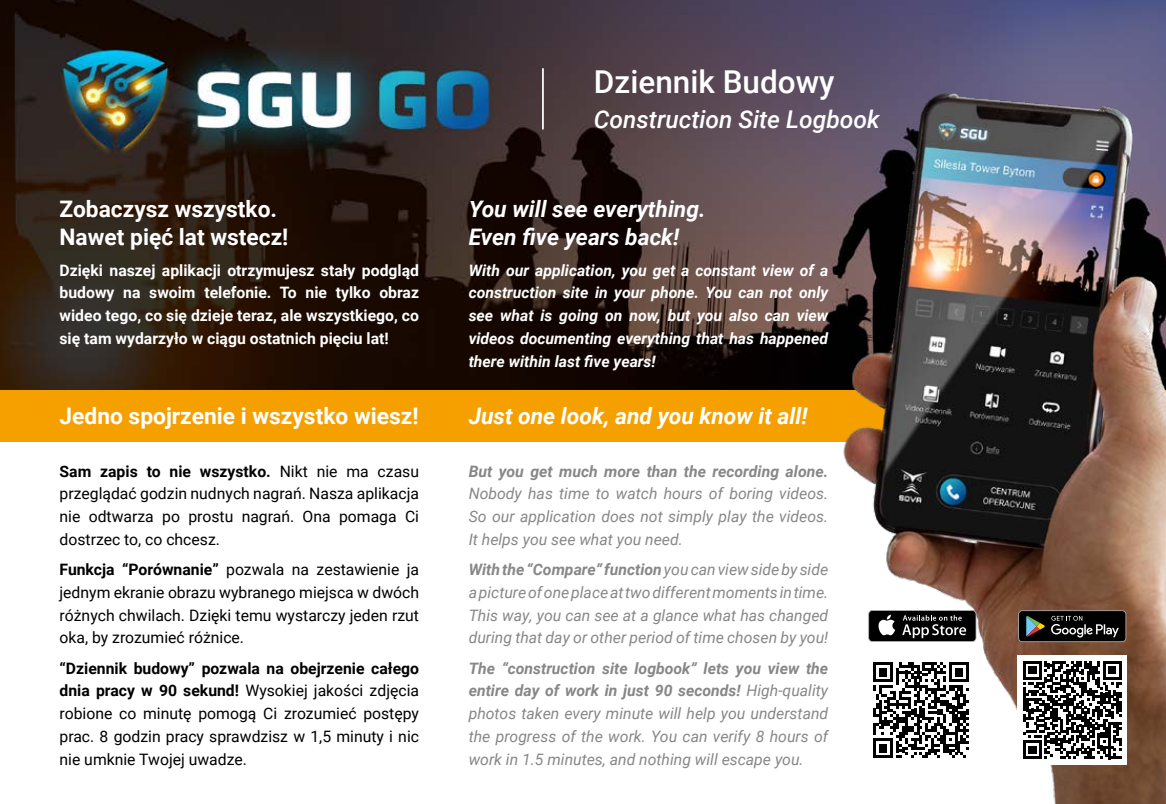
<style>
.page{position:relative;width:1166px;height:804px;background:#fff}
.page>*{position:absolute;margin:0;border:0;box-sizing:border-box;transform-origin:0 0}
.t1{font:500 31.5px "Roboto";color:#fff}
.t2{font:italic 500 24.5px "Roboto";color:#fff}
.Polski_text{font:700 22.75px/28px "Roboto";color:#fff}
.Polski_text-2{font:italic 700 22.75px/28px "Roboto";color:#fff}
.Polski_text-3{font:italic 15.75px/22.8px "Roboto";color:#878787;text-align:justify}
.Polski_text-4{font:15.75px/22.8px "Roboto";color:#000;text-align:justify}
.Polski_text-5{font:italic 700 15.75px/22.8px "Roboto";color:#fff;text-align:justify}
.Polski_text-6{font:700 15.75px/22.8px "Roboto";color:#fff;text-align:justify}
.s1{font-weight:700}
</style>
<div class="page">
<img style="left:0;top:0;width:1166px;height:390px">
<div style="left:0;top:390px;width:1166px;height:52px;background:#f6a000"></div>
<img style="left:0;top:0;width:1px;height:309px">
<img style="left:837px;top:91px;width:329px;height:713px">
<hr style="left:542px;top:68px;width:2px;height:61px;background:#fff">
<svg style="left:868px;top:610px;width:108px;height:32px;background:#373737"></svg>
<svg style="left:1018px;top:610px;width:108px;height:32px;background:#2b2c2a"></svg>
<div style="left:866px;top:655px;width:109px;height:109px;background:#fff"></div>
<svg style="left:873px;top:662px;width:96px;height:96px"></svg>
<div style="left:1018px;top:655px;width:109px;height:109px;background:#fff"></div>
<svg style="left:1023px;top:661px;width:98px;height:98px"></svg>
<p class="Polski_text" style="left:60px;top:194px;width:230px">Zobaczysz wszystko.<br>Nawet pięć lat wstecz!</p>
<p class="Polski_text-6" style="left:60px;top:258px;width:361px">Dzięki naszej aplikacji otrzymujesz stały podgląd budowy na swoim telefonie. To nie tylko obraz wideo tego, co się dzieje teraz, ale wszystkiego, co się tam wydarzyło w ciągu ostatnich pięciu lat!</p>
<p class="Polski_text" style="left:60px;top:400px;width:360px">Jedno spojrzenie i wszystko wiesz!</p>
<p class="Polski_text-4" style="left:60px;top:459px;width:361px"><span class="s1">Sam zapis to nie wszystko.</span> Nikt nie ma czasu przeglądać godzin nudnych nagrań. Nasza aplikacja nie odtwarza po prostu nagrań. Ona pomaga Ci dostrzec to, co chcesz.</p>
<p class="Polski_text-4" style="left:60px;top:557px;width:361px"><span class="s1">Funkcja “Porównanie”</span> pozwala na zestawienie ja jednym ekranie obrazu wybranego miejsca w dwóch różnych chwilach. Dzięki temu wystarczy jeden rzut oka, by zrozumieć różnice.</p>
<p class="Polski_text-4" style="left:60px;top:656px;width:361px"><span class="s1">“Dziennik budowy” pozwala na obejrzenie całego dnia pracy w 90 sekund!</span> Wysokiej jakości zdjęcia robione co minutę pomogą Ci zrozumieć postępy prac. 8 godzin pracy sprawdzisz w 1,5 minuty i nic nie umknie Twojej uwadze.</p>
<p class="t1" style="left:594px;top:59px;width:242px">Dziennik Budowy</p>
<p class="t2" style="left:594px;top:102px;width:287px">Construction Site Logbook</p>
<p class="Polski_text-2" style="left:469px;top:194px;width:238px">You will see everything.<br>Even five years back!</p>
<p class="Polski_text-5" style="left:469px;top:258px;width:361px">With our application, you get a constant view of a construction site in your phone. You can not only see what is going on now, but you also can view videos documenting everything that has happened there within last five years!</p>
<p class="Polski_text-2" style="left:469px;top:400px;width:340px">Just one look, and you know it all!</p>
<p class="Polski_text-3" style="left:469px;top:459px;width:361px"><span class="s1">But you get much more than the recording alone.<br></span>Nobody has time to watch hours of boring videos.<br>So our application does not simply play the videos.<br>It helps you see what you need.</p>
<p class="Polski_text-3" style="left:469px;top:557px;width:361px"><span class="s1">With the “Compare” function</span> you can view side by side a picture of one place at two different moments in time.<br>This way, you can see at a glance what has changed during that day or other period of time chosen by you!</p>
<p class="Polski_text-3" style="left:469px;top:656px;width:361px"><span class="s1">The “construction site logbook” lets you view the entire day of work in just 90 seconds!</span> High-quality photos taken every minute will help you understand the progress of the work. You can verify 8 hours of work in 1.5 minutes, and nothing will escape you.</p>
</div>
